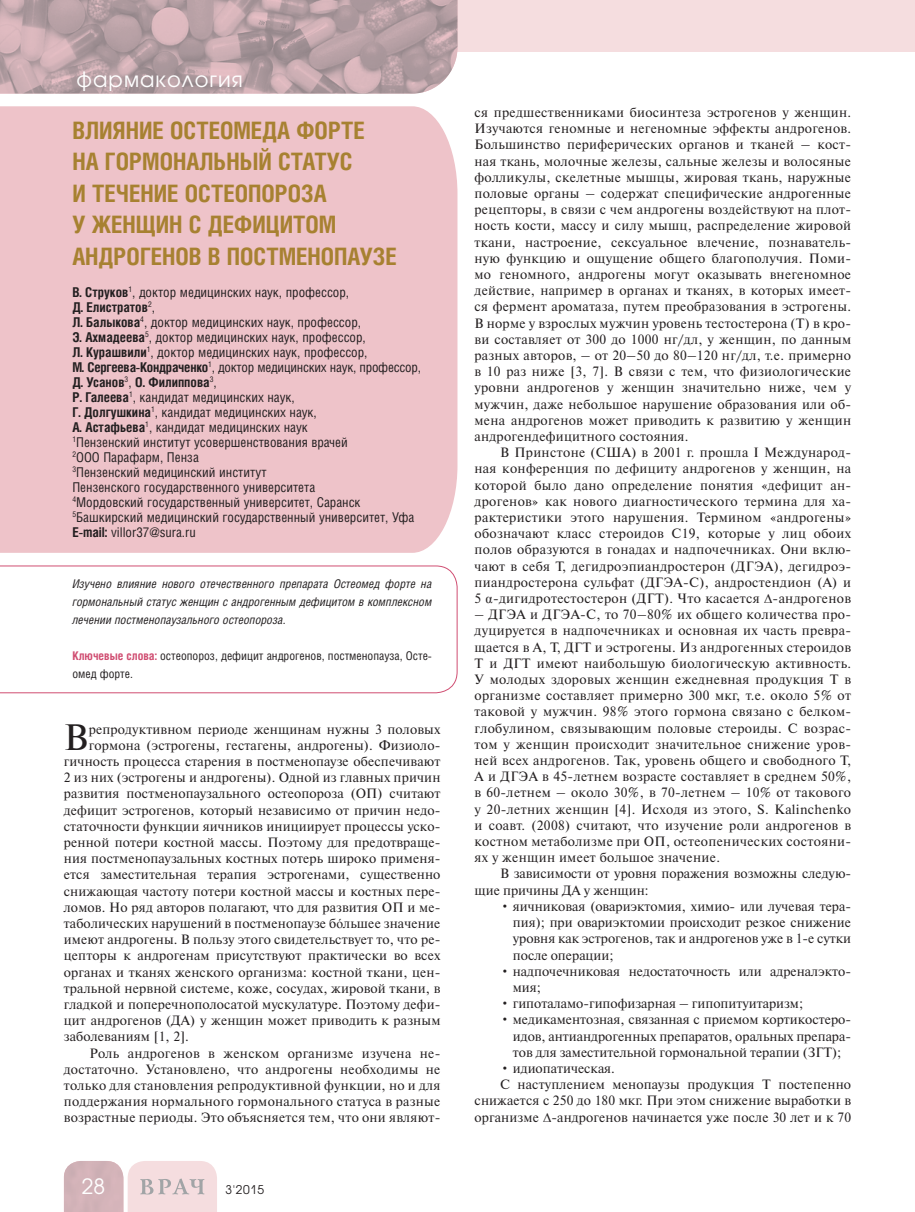
<style>
.page{position:relative;width:915px;height:1212px;background:#fff}
.page>*{position:absolute;margin:0;border:0;box-sizing:border-box;transform-origin:0 0}
.t1{font:36.6px "Newton C";color:#231f20}
.t2{font:700 24px/31.5px "Helios Cond";color:#a78131}
.t3{font:21px "Avant Garde Gothic C";letter-spacing:.05em;color:#fff}
.t4{font:13.5px/16.2px "Newton C";letter-spacing:.01em;color:#231f20;text-align:justify}
.t5{font:13.5px/15px "Helios Cond";color:#231f20}
.t6{font:italic 12px/18px "Helios Cond";color:#231f20;text-align:justify}
.t7{font:12px/18px "Helios Cond";color:#231f20}
.t8{font:12px "Avant Garde Gothic C";color:#231f20}
.s1{font-weight:700}
.s2{font-weight:700;color:#d04e72}
.s3{font-family:"Times New Roman"}
</style>
<div class="page">
<div style="left:0;top:0;width:914px;height:51px;background:#f5dddf"></div>
<svg style="left:64px;top:1161px;width:153px;height:51px;background:#e4cccf"></svg>
<svg style="left:0;top:0;width:412px;height:94px;background:#bba2a7"></svg>
<img style="left:412px;top:0;width:45px;height:94px">
<div style="left:0;top:106px;width:457px;height:447px;background:#eec3c9"></div>
<svg style="left:0;top:565px;width:457px;height:128px"></svg>
<h3 class="t3" style="left:77px;top:70px;width:168px">фармакология</h3>
<h2 class="t2" style="left:72px;top:117px;width:326px">ВЛИЯНИЕ ОСТЕОМЕДА ФОРТЕ<br>НА ГОРМОНАЛЬНЫЙ СТАТУС<br>И ТЕЧЕНИЕ ОСТЕОПОРОЗА<br>У ЖЕНЩИН С ДЕФИЦИТОМ<br>АНДРОГЕНОВ В ПОСТМЕНОПАУЗЕ</h2>
<p class="t5" style="left:72px;top:286px;width:350px"><span class="s1">В. Струков</span><sup>1</sup>, доктор медицинских наук, профессор,<br><span class="s1">Д. Елистратов</span><sup>2</sup>,<br><span class="s1">Л. Балыкова</span><sup>4</sup>, доктор медицинских наук, профессор,<br><span class="s1">Э. Ахмадеева</span><sup>5</sup>, доктор медицинских наук, профессор,<br><span class="s1">Л. Курашвили</span><sup>1</sup>, доктор медицинских наук, профессор,<br><span class="s1">М. Сергеева-Кондраченко</span><sup>1</sup>, доктор медицинских наук, профессор, <span class="s1">Д. Усанов</span><sup>3</sup>, <span class="s1">О. Филиппова</span><sup>3</sup>,<br><span class="s1">Р. Галеева</span><sup>1</sup>, кандидат медицинских наук,<br><span class="s1">Г. Долгушкина</span><sup>1</sup>, кандидат медицинских наук,<br><span class="s1">А. Астафьева</span><sup>1</sup>, кандидат медицинских наук<br><sup>1</sup>Пензенский институт усовершенствования врачей<br><sup>2</sup>ООО Парафарм, Пенза<br><sup>3</sup>Пензенский медицинский институт<br>Пензенского государственного университета<br><sup>4</sup>Мордовский государственный университет, Саранск <sup>5</sup>Башкирский медицинский государственный университет, Уфа <span class="s1">E-mail:</span> villor37@sura.ru</p>
<p class="t6" style="left:72px;top:576px;width:361px">Изучено влияние нового отечественного препарата Остеомед форте на гормональный статус женщин с андрогенным дефицитом в комплексном лечении постменопаузального остеопороза.</p>
<p class="t7" style="left:72px;top:648px;width:361px"><span class="s2">Ключевые слова:</span> остеопороз, дефицит андрогенов, постменопауза, Осте&shy;омед форте.</p>
<h1 class="t1" style="left:64px;top:724px;width:26px">В</h1>
<p class="t4" style="left:89px;top:722px;width:353px">репродуктивном периоде женщинам нужны 3 половых</p>
<p class="t4" style="left:89px;top:738px;width:353px">гормона (эстрогены, гестагены, андрогены). Физиоло-</p>
<p class="t4" style="left:64px;top:755px;width:378px">гичность процесса старения в постменопаузе обеспечивают</p>
<p class="t4" style="left:64px;top:771px;width:378px">2 из них (эстрогены и андрогены). Одной из главных причин</p>
<p class="t4" style="left:64px;top:787px;width:378px">развития постменопаузального остеопороза (ОП) считают</p>
<p class="t4" style="left:64px;top:803px;width:378px">дефицит эстрогенов, который независимо от причин недо-</p>
<p class="t4" style="left:64px;top:819px;width:378px">статочности функции яичников инициирует процессы уско-</p>
<p class="t4" style="left:64px;top:836px;width:378px">ренной потери костной массы. Поэтому для предотвраще-</p>
<p class="t4" style="left:64px;top:852px;width:378px">ния постменопаузальных костных потерь широко применя-</p>
<p class="t4" style="left:64px;top:868px;width:378px">ется заместительная терапия эстрогенами, существенно</p>
<p class="t4" style="left:64px;top:884px;width:378px">снижающая частоту потери костной массы и костных пере-</p>
<p class="t4" style="left:64px;top:900px;width:378px">ломов. Но ряд авторов полагают, что для развития ОП и ме-</p>
<p class="t4" style="left:64px;top:917px;width:378px">таболических нарушений в постменопаузе б<span class="s3">ó</span>льшее значение</p>
<p class="t4" style="left:64px;top:933px;width:378px">имеют андрогены. В пользу этого свидетельствует то, что ре-</p>
<p class="t4" style="left:64px;top:949px;width:378px">цепторы к андрогенам присутствуют практически во всех</p>
<p class="t4" style="left:64px;top:965px;width:378px">органах и тканях женского организма: костной ткани, цен-</p>
<p class="t4" style="left:64px;top:981px;width:378px">тральной нервной системе, коже, сосудах, жировой ткани, в</p>
<p class="t4" style="left:64px;top:998px;width:378px">гладкой и поперечнополосатой мускулатуре. Поэтому дефи-</p>
<p class="t4" style="left:64px;top:1014px;width:378px">цит андрогенов (ДА) у женщин может приводить к разным</p>
<p class="t4" style="left:64px;top:1030px;width:126px">заболеваниям [1, 2].</p>
<p class="t4" style="left:89px;top:1046px;width:352px">Роль андрогенов в женском организме изучена не-</p>
<p class="t4" style="left:64px;top:1062px;width:378px">достаточно. Установлено, что андрогены необходимы не</p>
<p class="t4" style="left:64px;top:1079px;width:378px">только для становления репродуктивной функции, но и для</p>
<p class="t4" style="left:64px;top:1095px;width:378px">поддержания нормального гормонального статуса в разные</p>
<p class="t4" style="left:64px;top:1111px;width:378px">возрастные периоды. Это объясняется тем, что они являют-</p>
<h3 class="t3" style="left:82px;top:1177px;width:25px">28</h3>
<p class="t8" style="left:225px;top:1184px;width:40px">3'2015</p>
<p class="t4" style="left:474px;top:106px;width:378px">ся предшественниками биосинтеза эстрогенов у женщин.<br>Изучаются геномные и негеномные эффекты андрогенов.<br>Большинство периферических органов и тканей – кост&shy;ная ткань, молочные железы, сальные железы и волосяные фолликулы, скелетные мышцы, жировая ткань, наружные половые органы – содержат специфические андрогенные рецепторы, в связи с чем андрогены воздействуют на плот&shy;ность кости, массу и силу мышц, распределение жировой ткани, настроение, сексуальное влечение, познаватель&shy;ную функцию и ощущение общего благополучия. Поми&shy;мо геномного, андрогены могут оказывать внегеномное действие, например в органах и тканях, в которых имеет&shy;ся фермент ароматаза, путем преобразования в эстрогены.<br>В норме у взрослых мужчин уровень тестостерона (Т) в кро&shy;ви составляет от 300 до 1000 нг/дл, у женщин, по данным разных авторов, – от 20–50 до 80–120 нг/дл, т.е. примерно в 10 раз ниже [3, 7]. В связи с тем, что физиологические уровни андрогенов у женщин значительно ниже, чем у мужчин, даже небольшое нарушение образования или об&shy;мена андрогенов может приводить к развитию у женщин андрогендефицитного состояния.</p>
<p class="t4" style="left:474px;top:446px;width:378px;text-indent:26px">В Принстоне (США) в 2001 г. прошла I Международ&shy;ная конференция по дефициту андрогенов у женщин, на которой было дано определение понятия «дефицит ан&shy;дрогенов» как нового диагностического термина для ха&shy;рактеристики этого нарушения. Термином «андрогены» обозначают класс стероидов C19, которые у лиц обоих полов образуются в гонадах и надпочечниках. Они вклю&shy;чают в себя T, дегидроэпиандростерон (ДГЭА), дегидроэ&shy;пиандростерона сульфат (ДГЭА-С), андростендион (A) и 5 <span class="s3">α</span>-дигидротестостерон (ДГТ). Что касается <span class="s3">∆</span>-андрогенов</p>
<p class="t4" style="left:474px;top:608px;width:378px">– ДГЭА и ДГЭА-С, то 70–80% их общего количества про&shy;дуцируется в надпочечниках и основная их часть превра&shy;щается в А, Т, ДГТ и эстрогены. Из андрогенных стероидов T и ДГТ имеют наибольшую биологическую активность.<br>У молодых здоровых женщин ежедневная продукция Т в организме составляет примерно 300 мкг, т.е. около 5% от таковой у мужчин. 98% этого гормона связано с белком&shy;глобулином, связывающим половые стероиды. С возрас&shy;том у женщин происходит значительное снижение уров&shy;ней всех андрогенов. Так, уровень общего и свободного Т, А и ДГЭА в 45-летнем возрасте составляет в среднем 50%, в 60-летнем – около 30%, в 70-летнем – 10% от такового у 20-летних женщин [4]. Исходя из этого, S. Kalinchenko и соавт. (2008) считают, что изучение роли андрогенов в костном метаболизме при ОП, остеопенических состояни&shy;ях у женщин имеет большое значение.</p>
<p class="t4" style="left:474px;top:867px;width:378px;text-indent:26px">В зависимости от уровня поражения возможны следую&shy;щие причины ДА у женщин:</p>
<p class="t4" style="left:512px;top:899px;width:340px;text-indent:-13px">• яичниковая (овариэктомия, химио- или лучевая тера&shy;пия); при овариэктомии происходит резкое снижение уровня как эстрогенов, так и андрогенов уже в 1-е сутки после операции;</p>
<p class="t4" style="left:512px;top:964px;width:340px;text-indent:-13px">• надпочечниковая недостаточность или адреналэкто&shy;мия;</p>
<p class="t4" style="left:500px;top:997px;width:304px">• гипоталамо-гипофизарная – гипопитуитаризм;</p>
<p class="t4" style="left:512px;top:1013px;width:340px;text-indent:-13px">• медикаментозная, связанная с приемом кортикостеро&shy;идов, антиандрогенных препаратов, оральных препара&shy;тов для заместительной гормональной терапии (ЗГТ);</p>
<p class="t4" style="left:500px;top:1061px;width:116px">• идиопатическая.</p>
<p class="t4" style="left:500px;top:1078px;width:352px">С наступлением менопаузы продукция Т постепенно</p>
<p class="t4" style="left:474px;top:1094px;width:378px">снижается с 250 до 180 мкг. При этом снижение выработки в</p>
<p class="t4" style="left:474px;top:1110px;width:378px">организме <span class="s3">∆</span>-андрогенов начинается уже после 30 лет и к 70</p>
</div>
